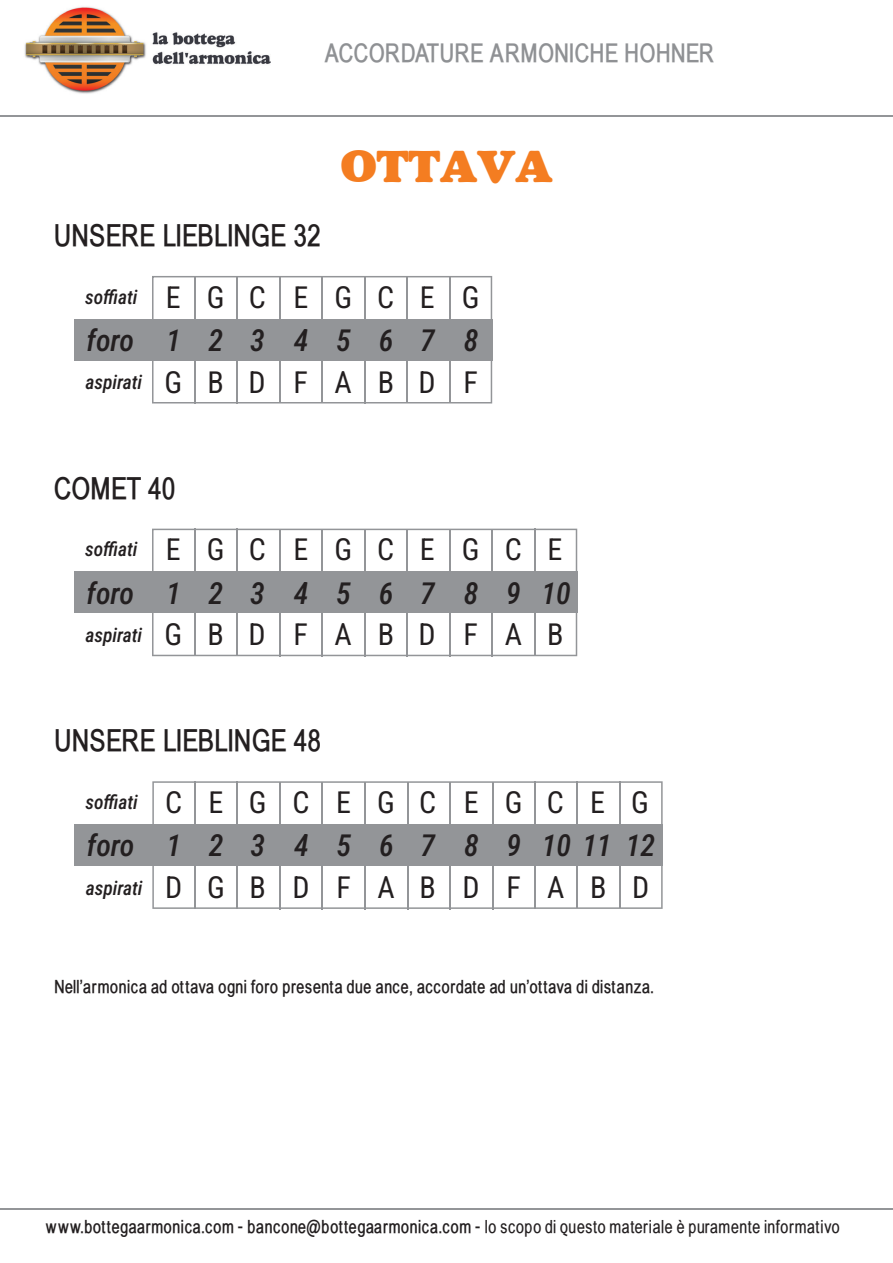
<style>
.page{position:relative;width:893px;height:1263px;background:#fff}
.page>*{position:absolute;margin:0;border:0;box-sizing:border-box;transform-origin:0 0}
.t1{font:800 46.5px "Alfredo";color:#f47d21}
.t2{font:700 30px "Babel Sans";color:#231f20}
.t3{font:30px "Roboto Condensed";letter-spacing:.87em;color:#231f20}
.t4{font:italic 500 30px "Roboto Condensed";letter-spacing:.895em;color:#231f20}
.t5{font:italic 500 30px "Roboto Condensed";letter-spacing:.93em;color:#231f20}
.t6{font:30px "Roboto Condensed";letter-spacing:.85em;color:#231f20}
.t7{font:30px "Roboto Condensed";letter-spacing:.89em;color:#231f20}
.t8{font:700 25.5px "Babel Sans";color:#8f9194}
.t9{font:italic 500 19.5px "Roboto Condensed";color:#231f20}
.t10{font:700 18px "Babel Sans";letter-spacing:.025em;color:#231f20}
.s1{font-weight:400}
</style>
<div class="page">
<img style="left:24px;top:6px;width:246px;height:88px">
<hr style="left:0;top:1208px;width:893px;height:1px;background:#939598">
<hr style="left:0;top:115px;width:893px;height:1px;background:#939598">
<svg style="left:152px;top:276px;width:340px;height:127px"></svg>
<hr style="left:194px;top:276px;width:1px;height:127px;background:#939598">
<hr style="left:236px;top:276px;width:2px;height:127px;background:#939598">
<hr style="left:406px;top:276px;width:2px;height:127px;background:#939598">
<hr style="left:364px;top:276px;width:1px;height:127px;background:#939598">
<hr style="left:321px;top:276px;width:2px;height:127px;background:#939598">
<hr style="left:279px;top:276px;width:1px;height:127px;background:#939598">
<hr style="left:449px;top:276px;width:1px;height:127px;background:#939598">
<div style="left:74px;top:319px;width:418px;height:41px;background:#939598"></div>
<svg style="left:152px;top:529px;width:425px;height:127px"></svg>
<hr style="left:194px;top:529px;width:1px;height:127px;background:#939598">
<hr style="left:236px;top:529px;width:2px;height:127px;background:#939598">
<hr style="left:534px;top:529px;width:1px;height:127px;background:#939598">
<hr style="left:406px;top:529px;width:2px;height:128px;background:#939598">
<hr style="left:364px;top:529px;width:1px;height:128px;background:#939598">
<hr style="left:321px;top:529px;width:2px;height:128px;background:#939598">
<hr style="left:279px;top:529px;width:1px;height:128px;background:#939598">
<hr style="left:449px;top:529px;width:1px;height:128px;background:#939598">
<hr style="left:491px;top:529px;width:2px;height:128px;background:#939598">
<div style="left:74px;top:572px;width:503px;height:41px;background:#939598"></div>
<svg style="left:152px;top:781px;width:511px;height:128px"></svg>
<hr style="left:194px;top:781px;width:2px;height:128px;background:#939598">
<hr style="left:237px;top:781px;width:1px;height:128px;background:#939598">
<hr style="left:534px;top:781px;width:2px;height:128px;background:#939598">
<hr style="left:407px;top:782px;width:1px;height:127px;background:#939598">
<hr style="left:364px;top:782px;width:2px;height:127px;background:#939598">
<hr style="left:322px;top:782px;width:1px;height:127px;background:#939598">
<hr style="left:279px;top:782px;width:2px;height:127px;background:#939598">
<hr style="left:449px;top:782px;width:2px;height:127px;background:#939598">
<hr style="left:492px;top:782px;width:1px;height:127px;background:#939598">
<div style="left:74px;top:824px;width:589px;height:42px;background:#939598"></div>
<hr style="left:576px;top:782px;width:2px;height:126px;background:#939598">
<hr style="left:619px;top:782px;width:2px;height:126px;background:#939598">
<h3 class="t8" style="left:325px;top:38px;width:391px">ACCORDATURE ARMONICHE HOHNER</h3>
<h2 class="t2" style="left:54px;top:218px;width:269px">UNSERE LIEBLINGE 32</h2>
<h1 class="t1" style="left:340px;top:140px;width:214px">OTTAVA</h1>
<p class="t9" style="left:85px;top:283px;width:54px">soffiati</p>
<h2 class="t3" style="left:166px;top:276px;width:315px">EGCEGCEG</h2>
<h2 class="t4" style="left:87px;top:319px;width:49px">foro</h2>
<h2 class="t5" style="left:166px;top:319px;width:314px">12345678</h2>
<p class="t9" style="left:86px;top:369px;width:58px">aspirati</p>
<h2 class="t3" style="left:164px;top:361px;width:315px">GBDFABDF</h2>
<h2 class="t2" style="left:54px;top:471px;width:123px">COMET 40</h2>
<p class="t9" style="left:85px;top:536px;width:54px">soffiati</p>
<h2 class="t6" style="left:166px;top:529px;width:398px">EGCEGCEGCE</h2>
<h2 class="t4" style="left:87px;top:572px;width:49px">foro</h2>
<h2 class="t5" style="left:166px;top:572px;width:406px">12345678910</h2>
<p class="t9" style="left:86px;top:621px;width:58px">aspirati</p>
<h2 class="t3" style="left:164px;top:614px;width:401px">GBDFABDFAB</h2>
<h2 class="t2" style="left:54px;top:724px;width:269px">UNSERE LIEBLINGE 48</h2>
<p class="t9" style="left:85px;top:788px;width:54px">soffiati</p>
<h2 class="t3" style="left:165px;top:781px;width:400px">CEGCEGCEGC</h2>
<h2 class="t3" style="left:590px;top:781px;width:16px">E</h2>
<h2 class="t3" style="left:631px;top:781px;width:19px">G</h2>
<h2 class="t4" style="left:87px;top:825px;width:49px">foro</h2>
<p class="t9" style="left:86px;top:874px;width:58px">aspirati</p>
<h2 class="t4" style="left:166px;top:824px;width:490px">1234567891011 12</h2>
<h2 class="t7" style="left:165px;top:866px;width:401px">DGBDFABDFA</h2>
<h2 class="t3" style="left:590px;top:866px;width:18px">B</h2>
<h2 class="t3" style="left:632px;top:866px;width:19px">D</h2>
<p class="t10" style="left:54px;top:976px;width:602px">Nell’armonica ad ottava ogni foro presenta due ance, accordate ad un’ottava di distanza.</p>
<p class="t10" style="left:46px;top:1216px;width:795px">www.bottegaarmonica.com - bancone@bottegaarmonica.com - <span class="s1">lo scopo di questo materiale è puramente informativo</span></p>
</div>
